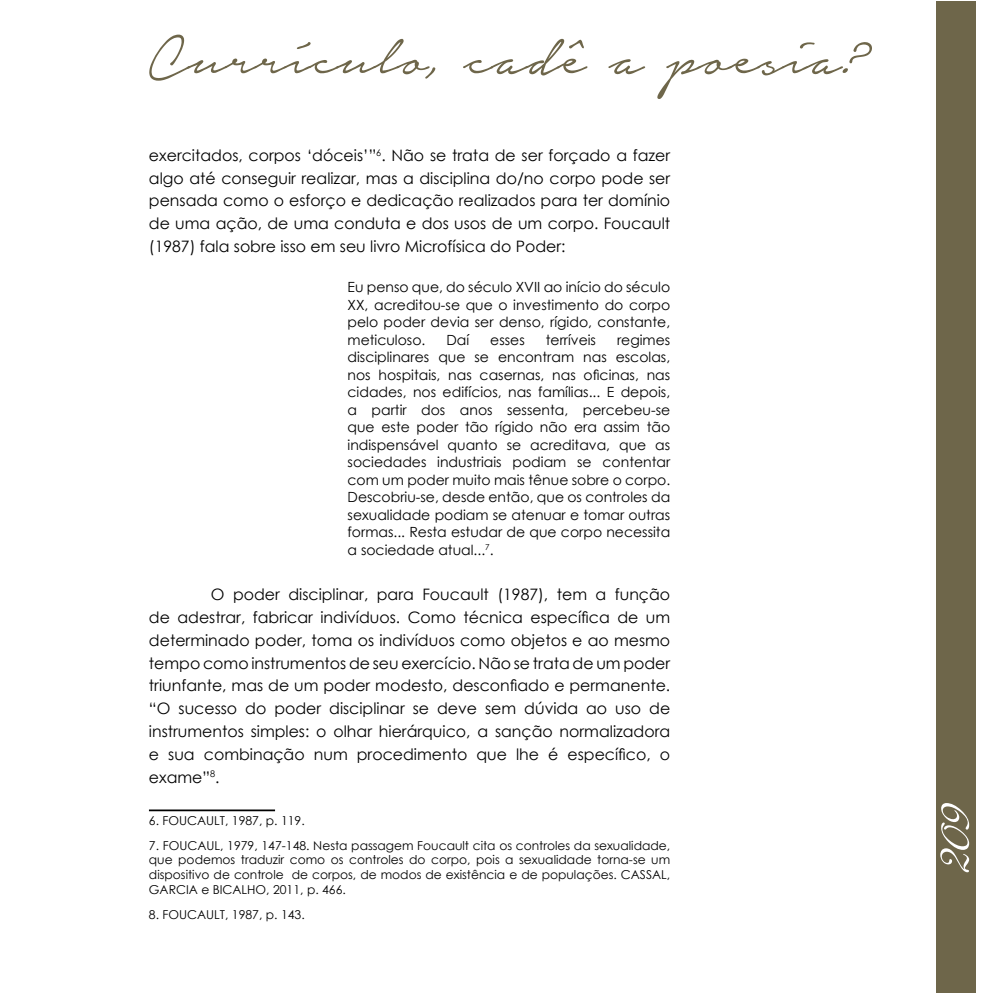
<style>
.page{position:relative;width:993px;height:993px;background:#fff}
.page>*{position:absolute;margin:0;border:0;box-sizing:border-box;transform-origin:0 0}
.t1{font:78.75px "Notera Personal Use Only";color:#6e664a}
.t2{font:63px "ARDECODE";color:#fff}
.t3{font:15.75px/22.8px "Century Gothic";color:#000;text-align:justify}
.t4{font:14px/17.5px "Century Gothic";color:#000;text-align:justify}
.t5{font:12.25px/14.7px "Century Gothic";color:#000;text-align:justify}
</style>
<div class="page">
<div style="left:935px;top:1px;width:40px;height:990px;background:#6e664a"></div>
<hr style="left:149px;top:809px;width:126px;height:2px;background:#000">
<h1 class="t1" style="left:149px;top:17px;width:713px">Currículo, cadê a poesia?</h1>
<p class="t3" style="left:149px;top:143px;width:522px">exercitados, corpos ‘dóceis’”<sup>6</sup>. Não se trata de ser forçado a fazer algo até conseguir realizar, mas a disciplina do/no corpo pode ser pensada como o esforço e dedicação realizados para ter domínio de uma ação, de uma conduta e dos usos de um corpo. Foucault (1987) fala sobre isso em seu livro Microfísica do Poder:</p>
<p class="t4" style="left:347px;top:278px;width:324px">Eu penso que, do século XVII ao início do século XX, acreditou-se que o investimento do corpo pelo poder devia ser denso, rígido, constante, meticuloso.</p>
<p class="t4" style="left:446px;top:330px;width:24px">Daí</p>
<p class="t4" style="left:490px;top:330px;width:36px">esses</p>
<p class="t4" style="left:545px;top:330px;width:52px">terríveis</p>
<p class="t4" style="left:347px;top:330px;width:324px;text-indent:269px">regimes disciplinares que se encontram nas escolas, nos hospitais, nas casernas, nas oficinas, nas cidades, nos edifícios, nas famílias... E depois, a partir dos anos sessenta, percebeu-se que este poder tão rígido não era assim tão indispensável quanto se acreditava, que as sociedades industriais podiam se contentar com um poder muito mais tênue sobre o corpo.<br>Descobriu-se, desde então, que os controles da sexualidade podiam se atenuar e tomar outras formas... Resta estudar de que corpo necessita a sociedade atual...<sup>7</sup>.</p>
<p class="t3" style="left:149px;top:583px;width:522px;text-indent:62px">O poder disciplinar, para Foucault (1987), tem a função de adestrar, fabricar indivíduos. Como técnica específica de um determinado poder, toma os indivíduos como objetos e ao mesmo tempo como instrumentos de seu exercício. Não se trata de um poder triunfante, mas de um poder modesto, desconfiado e permanente. “O sucesso do poder disciplinar se deve sem dúvida ao uso de instrumentos simples: o olhar hierárquico, a sanção normalizadora e sua combinação num procedimento que lhe é específico, o exame”<sup>8</sup>.</p>
<p class="t5" style="left:149px;top:812px;width:157px">6. FOUCAULT, 1987, p. 119.</p>
<p class="t5" style="left:149px;top:837px;width:522px">7. FOUCAUL, 1979, 147-148. Nesta passagem Foucault cita os controles da sexualidade, que podemos traduzir como os controles do corpo, pois a sexualidade torna-se um dispositivo de controle de corpos, de modos de existência e de populações. CASSAL, GARCIA e BICALHO, 2011, p. 466.</p>
<p class="t5" style="left:149px;top:906px;width:157px">8. FOUCAULT, 1987, p. 143.</p>
<h2 class="t2" style="left:913px;top:870px;width:72px;rotate:-90deg">209</h2>
</div>
